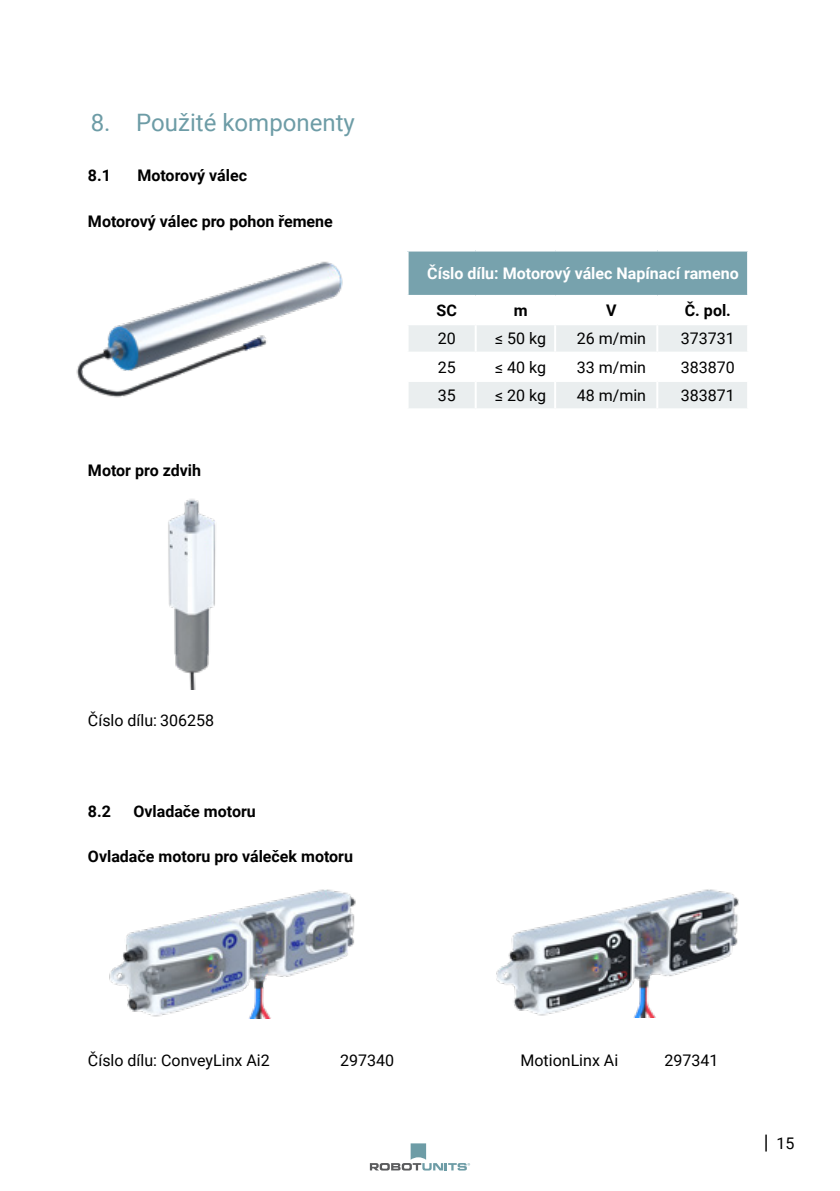
<style>
.page{position:relative;width:840px;height:1191px;background:#fff}
.page>*{position:absolute;margin:0;border:0;box-sizing:border-box;transform-origin:0 0}
.t1{font:24px "Roboto";color:#6d9ca6}
.t2{font:16px "Roboto";color:#000}
.t3{font:700 16px "Roboto";color:#000}
.t4{font:700 16px "Roboto";color:#fff}
.s1{font-size:20px}
</style>
<div class="page">
<svg style="left:369px;top:1143px;width:101px;height:27px"></svg>
<img style="left:76px;top:261px;width:267px;height:137px">
<img style="left:109px;top:889px;width:247px;height:129px">
<img style="left:496px;top:889px;width:243px;height:128px">
<div style="left:407px;top:250px;width:340px;height:46px;background:#77a2ad"></div>
<svg style="left:409px;top:325px;width:337px;height:83px"></svg>
<hr style="left:406px;top:249px;width:69px;height:2px;background:#fff">
<hr style="left:406px;top:251px;width:2px;height:44px;background:#fff">
<hr style="left:475px;top:249px;width:80px;height:2px;background:#fff">
<hr style="left:555px;top:249px;width:102px;height:2px;background:#fff">
<hr style="left:657px;top:249px;width:91px;height:2px;background:#fff">
<hr style="left:746px;top:251px;width:2px;height:44px;background:#fff">
<hr style="left:406px;top:295px;width:69px;height:2px;background:#fff">
<hr style="left:475px;top:295px;width:80px;height:2px;background:#fff">
<hr style="left:555px;top:295px;width:102px;height:2px;background:#fff">
<hr style="left:657px;top:295px;width:91px;height:2px;background:#fff">
<hr style="left:474px;top:353px;width:2px;height:27px;background:#fff">
<hr style="left:554px;top:353px;width:2px;height:27px;background:#fff">
<hr style="left:656px;top:353px;width:2px;height:27px;background:#fff">
<hr style="left:475px;top:351px;width:80px;height:2px;background:#fff">
<hr style="left:554px;top:325px;width:2px;height:26px;background:#fff">
<hr style="left:656px;top:325px;width:2px;height:26px;background:#fff">
<hr style="left:555px;top:351px;width:102px;height:2px;background:#fff">
<hr style="left:657px;top:351px;width:91px;height:2px;background:#fff">
<hr style="left:474px;top:325px;width:2px;height:26px;background:#fff">
<hr style="left:406px;top:351px;width:69px;height:2px;background:#fff">
<hr style="left:406px;top:380px;width:69px;height:2px;background:#fff">
<hr style="left:475px;top:380px;width:80px;height:2px;background:#fff">
<hr style="left:474px;top:382px;width:2px;height:26px;background:#fff">
<hr style="left:555px;top:380px;width:102px;height:2px;background:#fff">
<hr style="left:554px;top:382px;width:2px;height:26px;background:#fff">
<hr style="left:657px;top:380px;width:91px;height:2px;background:#fff">
<hr style="left:656px;top:382px;width:2px;height:26px;background:#fff">
<img style="left:168px;top:499px;width:48px;height:190px">
<h1 class="t1" style="left:91px;top:106px;width:265px">8. Použité komponenty</h1>
<p class="t3" style="left:88px;top:165px;width:25px">8.1</p>
<p class="t3" style="left:137px;top:165px;width:111px">Motorový válec</p>
<p class="t3" style="left:88px;top:210px;width:246px">Motorový válec pro pohon řemene</p>
<p class="t3" style="left:88px;top:459px;width:114px">Motor pro zdvih</p>
<p class="t4" style="left:427px;top:262px;width:313px">Číslo dílu: Motorový válec Napínací rameno</p>
<p class="t3" style="left:436px;top:299px;width:22px">SC</p>
<p class="t3" style="left:513px;top:299px;width:15px">m</p>
<p class="t3" style="left:605px;top:299px;width:12px">V</p>
<p class="t3" style="left:684px;top:299px;width:48px">Č. pol.</p>
<p class="t2" style="left:437px;top:327px;width:19px">20</p>
<p class="t2" style="left:495px;top:327px;width:52px">≤ 50 kg</p>
<p class="t2" style="left:576px;top:327px;width:71px">26 m/min</p>
<p class="t2" style="left:680px;top:327px;width:55px">373731</p>
<p class="t2" style="left:437px;top:356px;width:19px">25</p>
<p class="t2" style="left:495px;top:356px;width:52px">≤ 40 kg</p>
<p class="t2" style="left:576px;top:356px;width:71px">33 m/min</p>
<p class="t2" style="left:680px;top:356px;width:55px">383870</p>
<p class="t2" style="left:437px;top:384px;width:19px">35</p>
<p class="t2" style="left:495px;top:384px;width:52px">≤ 20 kg</p>
<p class="t2" style="left:576px;top:384px;width:71px">48 m/min</p>
<p class="t2" style="left:680px;top:384px;width:55px">383871</p>
<p class="t2" style="left:88px;top:709px;width:127px">Číslo dílu: 306258</p>
<p class="t3" style="left:88px;top:799px;width:25px">8.2</p>
<p class="t3" style="left:133px;top:799px;width:124px">Ovladače motoru</p>
<p class="t3" style="left:88px;top:845px;width:266px">Ovladače motoru pro váleček motoru</p>
<p class="t2" style="left:88px;top:1049px;width:183px">Číslo dílu: ConveyLinx Ai2</p>
<p class="t2" style="left:340px;top:1049px;width:55px">297340</p>
<p class="t2" style="left:520px;top:1049px;width:99px">MotionLinx Ai</p>
<p class="t2" style="left:664px;top:1049px;width:55px">297341</p>
<p class="t2" style="left:763px;top:1132px;width:32px"><span class="s1">|</span> 15</p>
</div>
